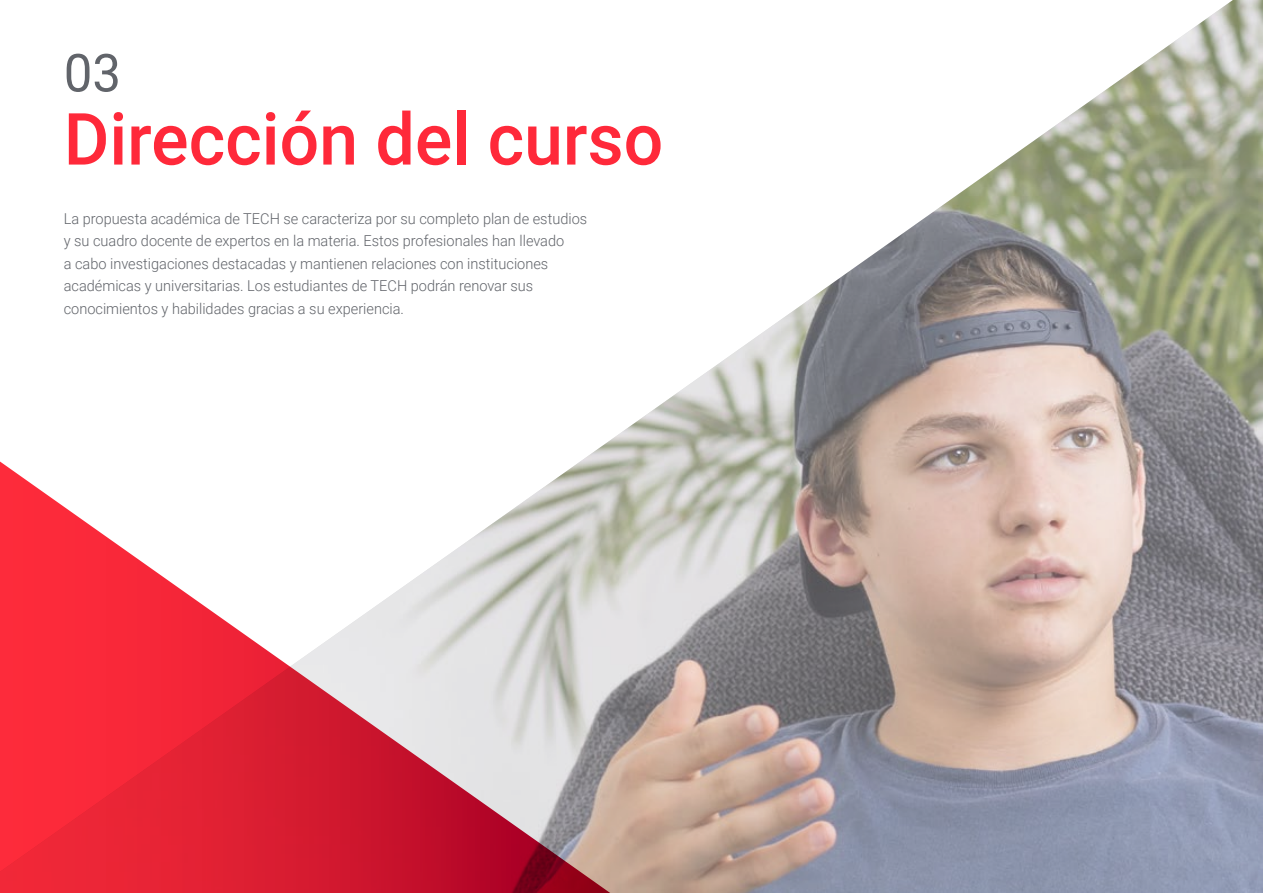
<style>
.page{position:relative;width:1263px;height:893px;background:#fff}
.page>*{position:absolute;margin:0;border:0;box-sizing:border-box;transform-origin:0 0}
.t1{font:500 72px "Roboto";color:#ff293a}
.t2{font:52.5px "Roboto";color:#61646a}
.t3{font:300 15px/22.5px "Roboto";color:#61646a}
</style>
<div class="page">
<img style="left:602px;top:0;width:661px;height:893px">
<svg style="left:0;top:446px;width:640px;height:447px"></svg>
<h2 class="t2" style="left:64px;top:36px;width:59px">03</h2>
<h1 class="t1" style="left:64px;top:89px;width:601px">Dirección del curso</h1>
<p class="t3" style="left:64px;top:207px;width:525px">La propuesta académica de TECH se caracteriza por su completo plan de estudios y su cuadro docente de expertos en la materia. Estos profesionales han llevado<br>a cabo investigaciones destacadas y mantienen relaciones con instituciones académicas y universitarias. Los estudiantes de TECH podrán renovar sus conocimientos y habilidades gracias a su experiencia.</p>
</div>
